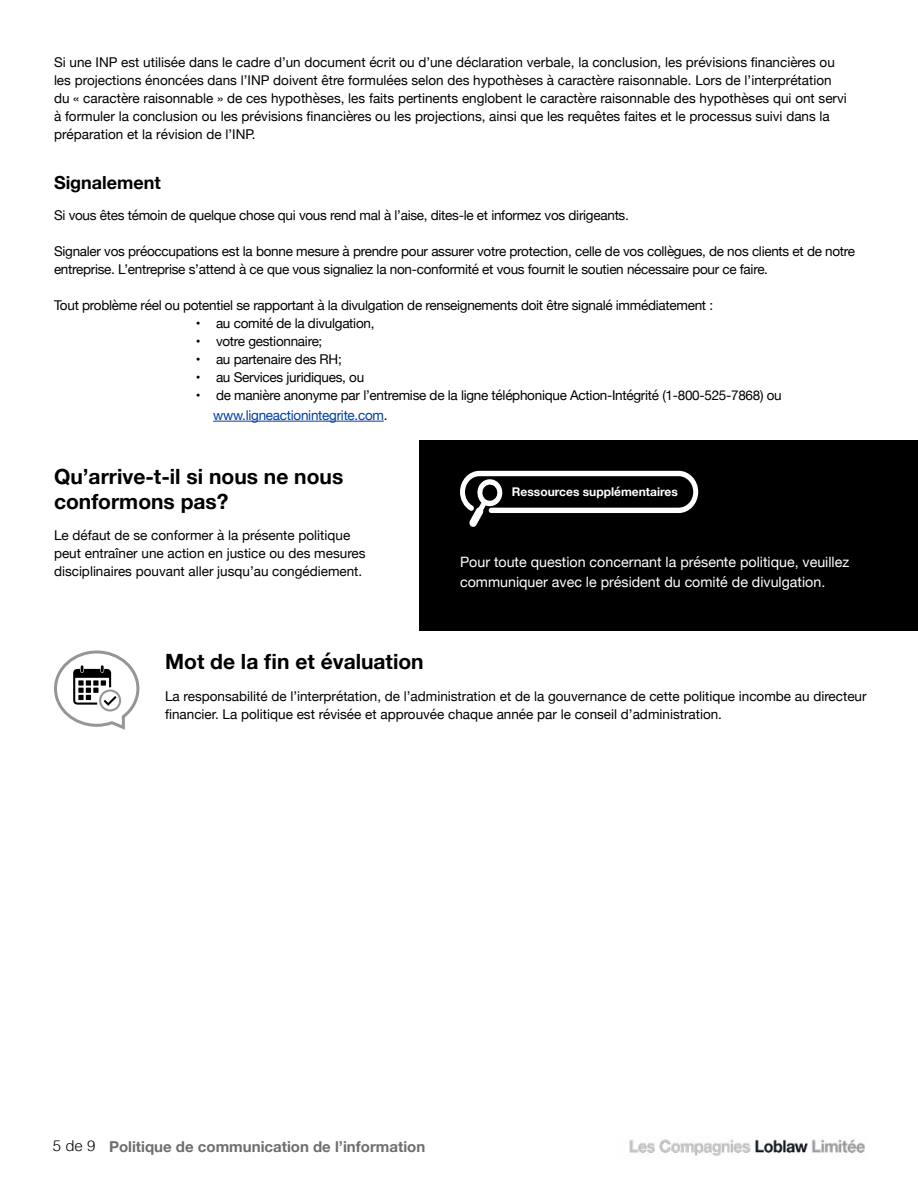
<style>
.page{position:relative;width:918px;height:1188px;background:#fff}
.page>*{position:absolute;margin:0;border:0;box-sizing:border-box;transform-origin:0 0}
.headings{font:700 21px/25.2px "Helvetica Neue";color:#000}
.headings-2{font:700 18px "Helvetica Neue";color:#000}
.t1{font:700 15px "Helvetica Neue";color:#6d6e71}
.paragraphs{font:14.25px/19.5px "Helvetica Neue";color:#fff}
.paragraphs-2{font:13.5px/18px "Helvetica Neue";color:#000}
.paragraphs-3{font:13.5px/18px "Helvetica Neue";letter-spacing:-.02em;color:#000}
.paragraphs-4{font:13.5px "Helvetica Neue";letter-spacing:-.02em;color:#003da5}
.headings-3{font:700 12px "Helvetica Neue";color:#fff}
.s1{color:#000}
.s2{font-family:"Helvetica";font-weight:300;color:#000}
</style>
<div class="page">
<img style="left:629px;top:1139px;width:236px;height:17px">
<div style="left:419px;top:441px;width:499px;height:190px;background:#000"></div>
<svg style="left:460px;top:471px;width:238px;height:56px"></svg>
<svg style="left:54px;top:650px;width:86px;height:80px"></svg>
<hr style="left:213px;top:421px;width:171px;height:1px;background:#003da5">
<p class="paragraphs-2" style="left:54px;top:54px;width:794px">Si une INP est utilisée dans le cadre d’un document écrit ou d’une déclaration verbale, la conclusion, les prévisions financières ou les projections énoncées dans l’INP doivent être formulées selon des hypothèses à caractère raisonnable. Lors de l’interprétation du « caractère raisonnable » de ces hypothèses, les faits pertinents englobent le caractère raisonnable des hypothèses qui ont servi à formuler la conclusion ou les prévisions financières ou les projections, ainsi que les requêtes faites et le processus suivi dans la préparation et la révision de l’INP.</p>
<h2 class="headings-2" style="left:54px;top:168px;width:108px">Signalement</h2>
<p class="paragraphs-3" style="left:54px;top:207px;width:576px">Si vous êtes témoin de quelque chose qui vous rend mal à l’aise, dites-le et informez vos dirigeants.</p>
<p class="paragraphs-3" style="left:54px;top:243px;width:803px">Signaler vos préoccupations est la bonne mesure à prendre pour assurer votre protection, celle de vos collègues, de nos clients et de notre entreprise. L’entreprise s’attend à ce que vous signaliez la non-conformité et vous fournit le soutien nécessaire pour ce faire.</p>
<p class="paragraphs-3" style="left:54px;top:297px;width:661px">Tout problème réel ou potentiel se rapportant à la divulgation de renseignements doit être signalé immédiatement :</p>
<p class="paragraphs-3" style="left:196px;top:315px;width:180px">• au comité de la divulgation,</p>
<p class="paragraphs-3" style="left:196px;top:333px;width:128px">• votre gestionnaire;</p>
<p class="paragraphs-3" style="left:196px;top:351px;width:148px">• au partenaire des RH;</p>
<p class="paragraphs-3" style="left:196px;top:369px;width:170px">• au Services juridiques, ou</p>
<p class="paragraphs-3" style="left:196px;top:387px;width:588px">• de manière anonyme par l’entremise de la ligne téléphonique Action-Intégrité (1-800-525-7868) ou</p>
<p class="paragraphs-4" style="left:213px;top:405px;width:176px">www.ligneactionintegrite.com<span class="s1">.</span></p>
<h2 class="headings" style="left:54px;top:464px;width:291px">Qu’arrive-t-il si nous ne nous conformons pas?</h2>
<p class="paragraphs-2" style="left:54px;top:527px;width:313px">Le défaut de se conformer à la présente politique peut entraîner une action en justice ou des mesures disciplinaires pouvant aller jusqu’au congédiement.</p>
<h2 class="headings-3" style="left:512px;top:483px;width:167px">Ressources supplémentaires</h2>
<p class="paragraphs" style="left:460px;top:553px;width:391px">Pour toute question concernant la présente politique, veuillez communiquer avec le président du comité de divulgation.</p>
<h2 class="headings" style="left:165px;top:650px;width:260px">Mot de la fin et évaluation</h2>
<p class="paragraphs-2" style="left:165px;top:688px;width:703px">La responsabilité de l’interprétation, de l’administration et de la gouvernance de cette politique incombe au directeur financier. La politique est révisée et approuvée chaque année par le conseil d’administration.</p>
<p class="t1" style="left:53px;top:1135px;width:374px"><span class="s2">5 de 9</span> Politique de communication de l’information</p>
</div>
